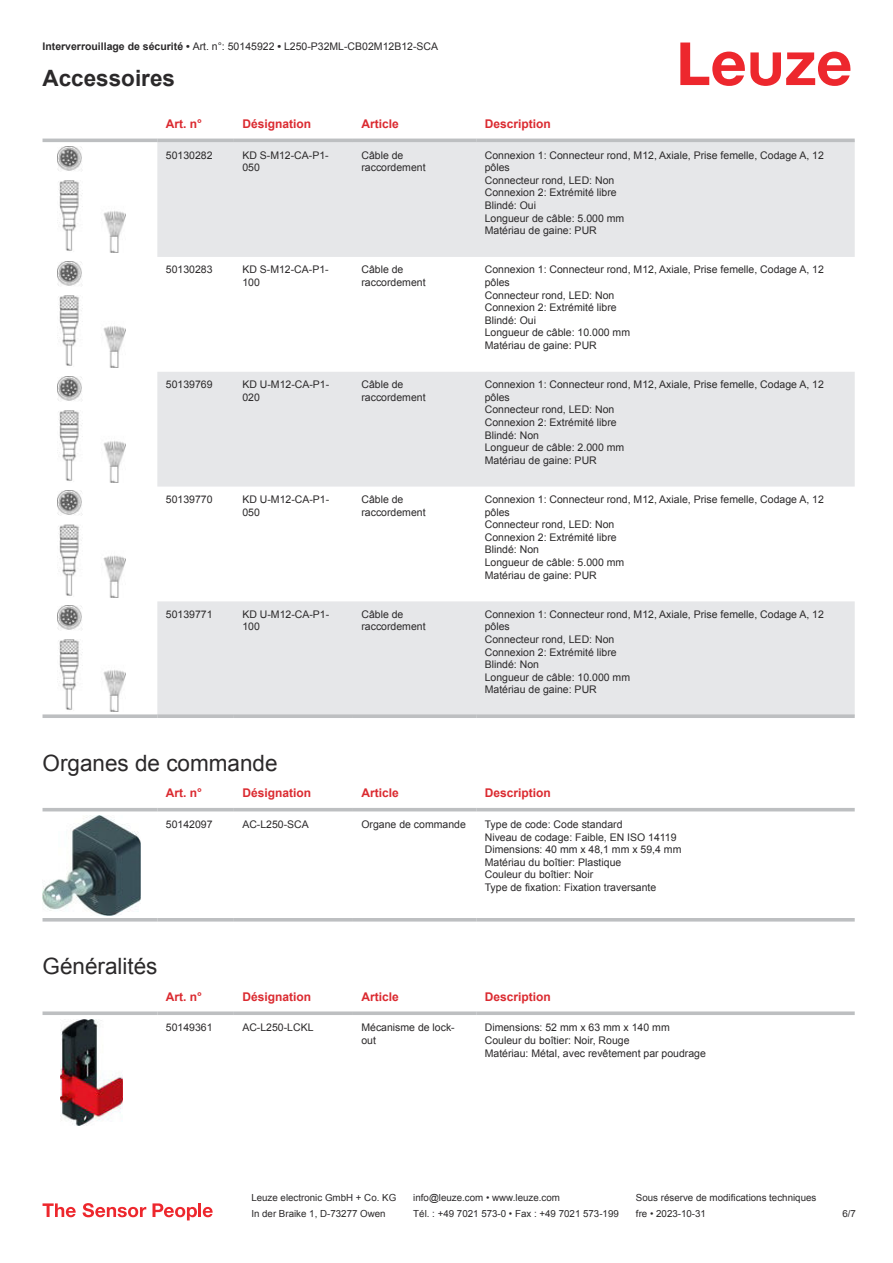
<style>
.page{position:relative;width:893px;height:1263px;background:#fff}
.page>*{position:absolute;margin:0;border:0;box-sizing:border-box;transform-origin:0 0}
.t1{font:22.5px "Arial";color:#2b292a}
.t2{font:700 22.5px "Arial";color:#2b292a}
.t3{font:700 12px "Arial";color:#db2a30}
.t4{font:10.5px/12.6px "Arial";color:#2b292a}
.t5{font:9.75px "Arial";color:#2b292a}
.s1{font-weight:700}
</style>
<div class="page">
<svg style="left:680px;top:43px;width:170px;height:43px"></svg>
<svg style="left:157px;top:142px;width:698px;height:572px;fill:#e6e7e9"></svg>
<hr style="left:43px;top:139px;width:114px;height:3px;background:#bdbfc1">
<hr style="left:157px;top:139px;width:77px;height:3px;background:#bdbfc1">
<hr style="left:234px;top:139px;width:119px;height:3px;background:#bdbfc1">
<hr style="left:353px;top:139px;width:123px;height:3px;background:#bdbfc1">
<hr style="left:476px;top:139px;width:379px;height:3px;background:#bdbfc1">
<svg style="left:43px;top:714px;width:114px;height:4px"></svg>
<svg style="left:157px;top:714px;width:77px;height:4px"></svg>
<svg style="left:234px;top:714px;width:119px;height:4px"></svg>
<svg style="left:353px;top:714px;width:123px;height:4px"></svg>
<svg style="left:476px;top:714px;width:379px;height:4px;background:#c1c3c5"></svg>
<img style="left:57px;top:146px;width:68px;height:107px">
<img style="left:57px;top:261px;width:68px;height:106px">
<img style="left:57px;top:376px;width:68px;height:106px">
<img style="left:57px;top:491px;width:68px;height:106px">
<img style="left:57px;top:606px;width:68px;height:106px">
<svg style="left:43px;top:811px;width:812px;height:111px"></svg>
<hr style="left:43px;top:808px;width:114px;height:3px;background:#bdbfc1">
<hr style="left:157px;top:808px;width:77px;height:3px;background:#bdbfc1">
<hr style="left:234px;top:808px;width:119px;height:3px;background:#bdbfc1">
<hr style="left:353px;top:808px;width:123px;height:3px;background:#bdbfc1">
<hr style="left:476px;top:808px;width:379px;height:3px;background:#bdbfc1">
<hr style="left:43px;top:918px;width:114px;height:3px;background:#bdbfc1">
<hr style="left:157px;top:918px;width:77px;height:3px;background:#bdbfc1">
<hr style="left:234px;top:918px;width:119px;height:3px;background:#bdbfc1">
<hr style="left:353px;top:918px;width:123px;height:3px;background:#bdbfc1">
<hr style="left:476px;top:918px;width:379px;height:3px;background:#bdbfc1">
<img style="left:43px;top:816px;width:97px;height:99px">
<svg style="left:43px;top:1011px;width:114px;height:4px"></svg>
<svg style="left:157px;top:1011px;width:77px;height:4px"></svg>
<svg style="left:234px;top:1011px;width:119px;height:4px"></svg>
<svg style="left:353px;top:1011px;width:123px;height:4px"></svg>
<svg style="left:476px;top:1011px;width:379px;height:4px;background:#c4c6c8"></svg>
<img style="left:61px;top:1019px;width:61px;height:106px">
<svg style="left:43px;top:1203px;width:33px;height:14px"></svg>
<svg style="left:83px;top:1203px;width:63px;height:14px"></svg>
<svg style="left:153px;top:1203px;width:44px;height:17px"></svg>
<hr style="left:198px;top:1203px;width:3px;height:14px;background:#ed272d">
<svg style="left:203px;top:1207px;width:10px;height:10px"></svg>
<p class="t4" style="left:43px;top:41px;width:397px"><span class="s1">Interverrouillage de sécurité •</span> Art. n°: 50145922 <span class="s1">•</span> L250-P32ML-CB02M12B12-SCA</p>
<h1 class="t2" style="left:43px;top:70px;width:134px">Accessoires</h1>
<p class="t3" style="left:166px;top:119px;width:38px">Art. n°</p>
<p class="t3" style="left:242px;top:119px;width:70px">Désignation</p>
<p class="t3" style="left:361px;top:119px;width:39px">Article</p>
<p class="t3" style="left:485px;top:119px;width:68px">Description</p>
<p class="t4" style="left:166px;top:150px;width:48px">50130282</p>
<p class="t4" style="left:242px;top:150px;width:88px">KD S-M12-CA-P1-<br>050</p>
<p class="t4" style="left:361px;top:150px;width:66px">Câble de raccordement</p>
<p class="t4" style="left:485px;top:150px;width:341px">Connexion 1: Connecteur rond, M12, Axiale, Prise femelle, Codage A, 12 pôles<br>Connecteur rond, LED: Non<br>Connexion 2: Extrémité libre<br>Blindé: Oui<br>Longueur de câble: 5.000 mm<br>Matériau de gaine: PUR</p>
<p class="t4" style="left:166px;top:264px;width:48px">50130283</p>
<p class="t4" style="left:242px;top:264px;width:88px">KD S-M12-CA-P1-<br>100</p>
<p class="t4" style="left:361px;top:264px;width:66px">Câble de raccordement</p>
<p class="t4" style="left:485px;top:264px;width:341px">Connexion 1: Connecteur rond, M12, Axiale, Prise femelle, Codage A, 12 pôles<br>Connecteur rond, LED: Non<br>Connexion 2: Extrémité libre<br>Blindé: Oui<br>Longueur de câble: 10.000 mm<br>Matériau de gaine: PUR</p>
<p class="t4" style="left:166px;top:379px;width:48px">50139769</p>
<p class="t4" style="left:242px;top:379px;width:88px">KD U-M12-CA-P1-<br>020</p>
<p class="t4" style="left:361px;top:379px;width:66px">Câble de raccordement</p>
<p class="t4" style="left:485px;top:379px;width:341px">Connexion 1: Connecteur rond, M12, Axiale, Prise femelle, Codage A, 12 pôles<br>Connecteur rond, LED: Non<br>Connexion 2: Extrémité libre<br>Blindé: Non<br>Longueur de câble: 2.000 mm<br>Matériau de gaine: PUR</p>
<p class="t4" style="left:166px;top:494px;width:48px">50139770</p>
<p class="t4" style="left:242px;top:494px;width:88px">KD U-M12-CA-P1-<br>050</p>
<p class="t4" style="left:361px;top:494px;width:66px">Câble de raccordement</p>
<p class="t4" style="left:485px;top:494px;width:341px">Connexion 1: Connecteur rond, M12, Axiale, Prise femelle, Codage A, 12 pôles<br>Connecteur rond, LED: Non<br>Connexion 2: Extrémité libre<br>Blindé: Non<br>Longueur de câble: 5.000 mm<br>Matériau de gaine: PUR</p>
<p class="t4" style="left:166px;top:609px;width:48px">50139771</p>
<p class="t4" style="left:242px;top:609px;width:88px">KD U-M12-CA-P1-<br>100</p>
<p class="t4" style="left:361px;top:609px;width:66px">Câble de raccordement</p>
<p class="t4" style="left:485px;top:609px;width:341px">Connexion 1: Connecteur rond, M12, Axiale, Prise femelle, Codage A, 12 pôles<br>Connecteur rond, LED: Non<br>Connexion 2: Extrémité libre<br>Blindé: Non<br>Longueur de câble: 10.000 mm<br>Matériau de gaine: PUR</p>
<h1 class="t1" style="left:43px;top:754px;width:237px">Organes de commande</h1>
<p class="t3" style="left:166px;top:788px;width:38px">Art. n°</p>
<p class="t3" style="left:242px;top:788px;width:70px">Désignation</p>
<p class="t3" style="left:361px;top:788px;width:39px">Article</p>
<p class="t3" style="left:485px;top:788px;width:68px">Description</p>
<p class="t4" style="left:166px;top:819px;width:48px">50142097</p>
<p class="t4" style="left:242px;top:819px;width:68px">AC-L250-SCA</p>
<p class="t4" style="left:361px;top:819px;width:106px">Organe de commande</p>
<p class="t4" style="left:485px;top:819px;width:198px">Type de code: Code standard<br>Niveau de codage: Faible, EN ISO 14119<br>Dimensions: 40 mm x 48,1 mm x 59,4 mm<br>Matériau du boîtier: Plastique<br>Couleur du boîtier: Noir<br>Type de fixation: Fixation traversante</p>
<h1 class="t1" style="left:43px;top:958px;width:117px">Généralités</h1>
<p class="t3" style="left:166px;top:992px;width:38px">Art. n°</p>
<p class="t3" style="left:242px;top:992px;width:70px">Désignation</p>
<p class="t3" style="left:361px;top:992px;width:39px">Article</p>
<p class="t3" style="left:485px;top:992px;width:68px">Description</p>
<p class="t4" style="left:166px;top:1022px;width:48px">50149361</p>
<p class="t4" style="left:242px;top:1022px;width:73px">AC-L250-LCKL</p>
<p class="t4" style="left:361px;top:1022px;width:95px">Mécanisme de lock&shy;out</p>
<p class="t4" style="left:485px;top:1022px;width:223px">Dimensions: 52 mm x 63 mm x 140 mm<br>Couleur du boîtier: Noir, Rouge<br>Matériau: Métal, avec revêtement par poudrage</p>
<p class="t5" style="left:251px;top:1194px;width:146px">Leuze electronic GmbH + Co. KG</p>
<p class="t5" style="left:413px;top:1194px;width:148px">info@leuze.com • www.leuze.com</p>
<p class="t5" style="left:636px;top:1194px;width:182px">Sous réserve de modifications techniques</p>
<p class="t5" style="left:251px;top:1210px;width:136px">In der Braike 1, D-73277 Owen</p>
<p class="t5" style="left:413px;top:1210px;width:207px">Tél. : +49 7021 573-0 • Fax : +49 7021 573-199</p>
<p class="t5" style="left:636px;top:1210px;width:72px">fre • 2023-10-31</p>
<p class="t5" style="left:842px;top:1210px;width:15px">6 /7</p>
</div>
